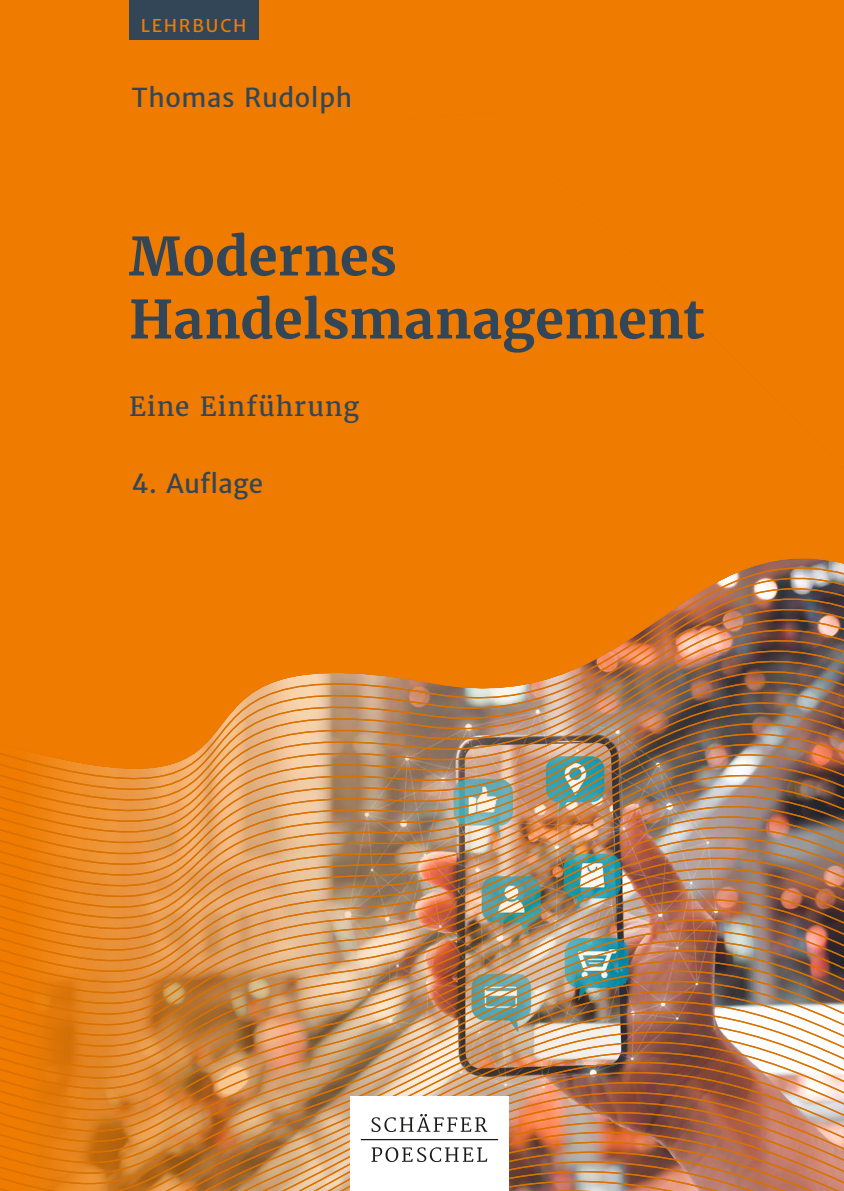
<style>
.page{position:relative;width:844px;height:1191px;background:#fff}
.page>*{position:absolute;margin:0;border:0;box-sizing:border-box;transform-origin:0 0}
.t1{font:700 52.5px/63px "Haufe Merriweather";color:#334658}
.t2{font:26.25px "Haufe Merriweather";letter-spacing:.03em;color:#334658}
.t3{font:25.9px "Haufe Merriweather Sans";letter-spacing:.02em;color:#334658}
.t4{font:17.5px "Haufe Merriweather Sans";letter-spacing:.1em;color:#ef7c00}
</style>
<div class="page">
<div style="left:0;top:0;width:843px;height:1191px;background:#ef7c00"></div>
<img style="left:0;top:819px;width:843px;height:372px">
<img style="left:0;top:558px;width:843px;height:261px">
<div style="left:350px;top:1096px;width:158px;height:95px;background:#fff"></div>
<svg style="left:371px;top:1114px;width:116px;height:18px"></svg>
<hr style="left:361px;top:1139px;width:137px;height:1px;background:#1a1a18">
<svg style="left:371px;top:1147px;width:116px;height:15px"></svg>
<div style="left:129px;top:0;width:129px;height:40px;background:#334658"></div>
<p class="t4" style="left:141px;top:15px;width:107px">LEHRBUCH</p>
<p class="t3" style="left:131px;top:82px;width:222px">Thomas Rudolph</p>
<p class="t1" style="left:129px;top:225px;width:577px">Modernes<br>Handelsmanagement</p>
<p class="t2" style="left:129px;top:390px;width:231px">Eine Einführung</p>
<p class="t3" style="left:131px;top:467px;width:133px">4. Auflage</p>
</div>
